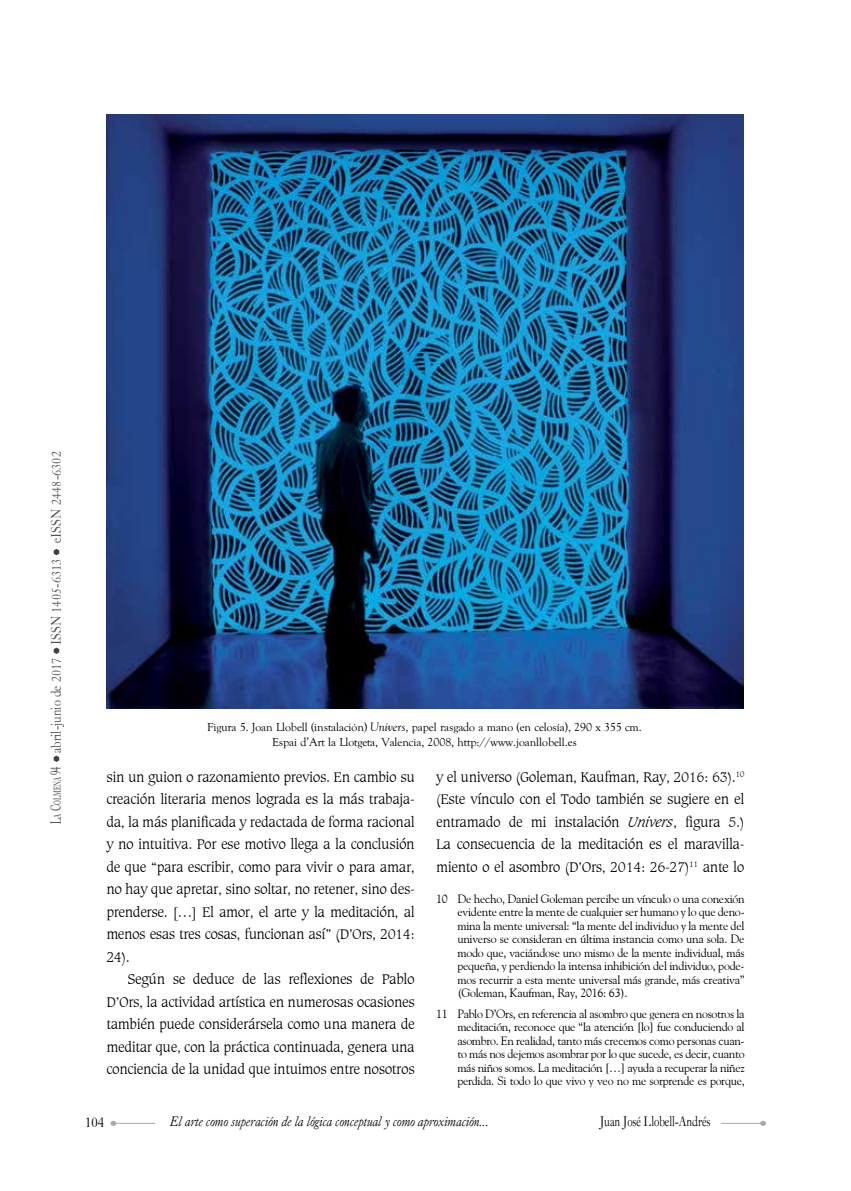
<style>
.page{position:relative;width:851px;height:1191px;background:#fff}
.page>*{position:absolute;margin:0;border:0;box-sizing:border-box;transform-origin:0 0}
.t1{font:300 15px/22.5px "Caxton BT";letter-spacing:-.03em;color:#000;text-align:justify}
.t2{font:italic 15px "Caslon Old Face BT";color:#000;scale:.9 1}
.t3{font:15px "Caslon Old Face BT";color:#4d4d4f;scale:.9 1}
.t4{font:15px "Caslon Old Face BT";letter-spacing:-.01em;color:#000;scale:.8 1}
.t5{font:300 13.5px "Windsor BT";color:#000;scale:.8 1}
.t6{font:12px/13.5px "Goudy Old Style BT";letter-spacing:-.02em;color:#000;text-align:justify}
.t7{font:12px/14.4px "Goudy Old Style Normal";color:#000;text-align:center}
.s1{font-family:"Dutch 766 BT Roman A"}
.s2{font-family:"Dutch 766 BT Roman A";font-size:10.5px}
.s3{font-family:"Goudy Old Style BT";font-style:italic}
.s4{font-style:italic}
</style>
<div class="page">
<svg style="left:759px;top:1120px;width:7px;height:6px"></svg>
<hr style="left:721px;top:1123px;width:42px;height:1px;background:#a7a9ac">
<svg style="left:110px;top:1120px;width:7px;height:6px"></svg>
<hr style="left:113px;top:1123px;width:42px;height:1px;background:#a7a9ac">
<svg style="left:53px;top:755px;width:7px;height:7px"></svg>
<svg style="left:53px;top:647px;width:7px;height:7px"></svg>
<svg style="left:53px;top:549px;width:7px;height:7px"></svg>
<img style="left:106px;top:115px;width:637px;height:593px">
<p class="t3" style="left:47px;top:824px;width:416px;rotate:-90deg"><span class="s1">L</span><span class="s2">a</span> <span class="s1">C</span><span class="s2">olmena</span> <span class="s1">94</span> abril-junio de 2017 ISSN 1405-6313 eISSN 2448-6302</p>
<p class="t7" style="left:207px;top:720px;width:436px">Figura 5. Joan Llobell (instalación) <span class="s3">Univers</span>, papel rasgado a mano (en celosía), 290 x 355 cm.<br>Espai d’Art la Llotgeta, Valencia, 2008, http://www.joanllobell.es</p>
<p class="t1" style="left:106px;top:765px;width:310px">sin un guion o razonamiento previos. En cambio su creación literaria menos lograda es la más trabaja&shy;da, la más planificada y redactada de forma racional y no intuitiva. Por ese motivo llega a la conclusión de que “para escribir, como para vivir o para amar, no hay que apretar, sino soltar, no retener, sino des&shy;prenderse. […] El amor, el arte y la meditación, al menos esas tres cosas, funcionan así” (D’Ors, 2014:<br>24).</p>
<p class="t1" style="left:106px;top:967px;width:310px;text-indent:21px">Según se deduce de las reflexiones de Pablo D’Ors, la actividad artística en numerosas ocasiones también puede considerársela como una manera de meditar que, con la práctica continuada, genera una conciencia de la unidad que intuimos entre nosotros</p>
<p class="t1" style="left:436px;top:765px;width:310px">y el universo (Goleman, Kaufman, Ray, 2016: 63).<sup>10 </sup>(Este vínculo con el Todo también se sugiere en el entramado de mi instalación <span class="s4">Univers</span>, figura 5.)<br>La consecuencia de la meditación es el maravilla&shy;miento o el asombro (D’Ors, 2014: 26-27)<sup>11</sup> ante lo</p>
<p class="t6" style="left:457px;top:891px;width:289px;text-indent:-21px">10 De hecho, Daniel Goleman percibe un vínculo o una conexión evidente entre la mente de cualquier ser humano y lo que deno&shy;mina la mente universal: “la mente del individuo y la mente del universo se consideran en última instancia como una sola. De modo que, vaciándose uno mismo de la mente individual, más pequeña, y perdiendo la intensa inhibición del individuo, pode&shy;mos recurrir a esta mente universal más grande, más creativa” (Goleman, Kaufman, Ray, 2016: 63).</p>
<p class="t6" style="left:457px;top:1006px;width:289px;text-indent:-21px">11 Pablo D’Ors, en referencia al asombro que genera en nosotros la meditación, reconoce que “la atención [lo] fue conduciendo al asombro. En realidad, tanto más crecemos como personas cuan&shy;to más nos dejemos asombrar por lo que sucede, es decir, cuanto más niños somos. La meditación […] ayuda a recuperar la niñez perdida. Si todo lo que vivo y veo no me sorprende es porque,</p>
<p class="t5" style="left:85px;top:1114px;width:25px">104</p>
<p class="t2" style="left:170px;top:1113px;width:356px">El arte como superación de la lógica conceptual y como aproximación...</p>
<p class="t4" style="left:599px;top:1112px;width:140px">Juan José Llobell-Andrés</p>
</div>
